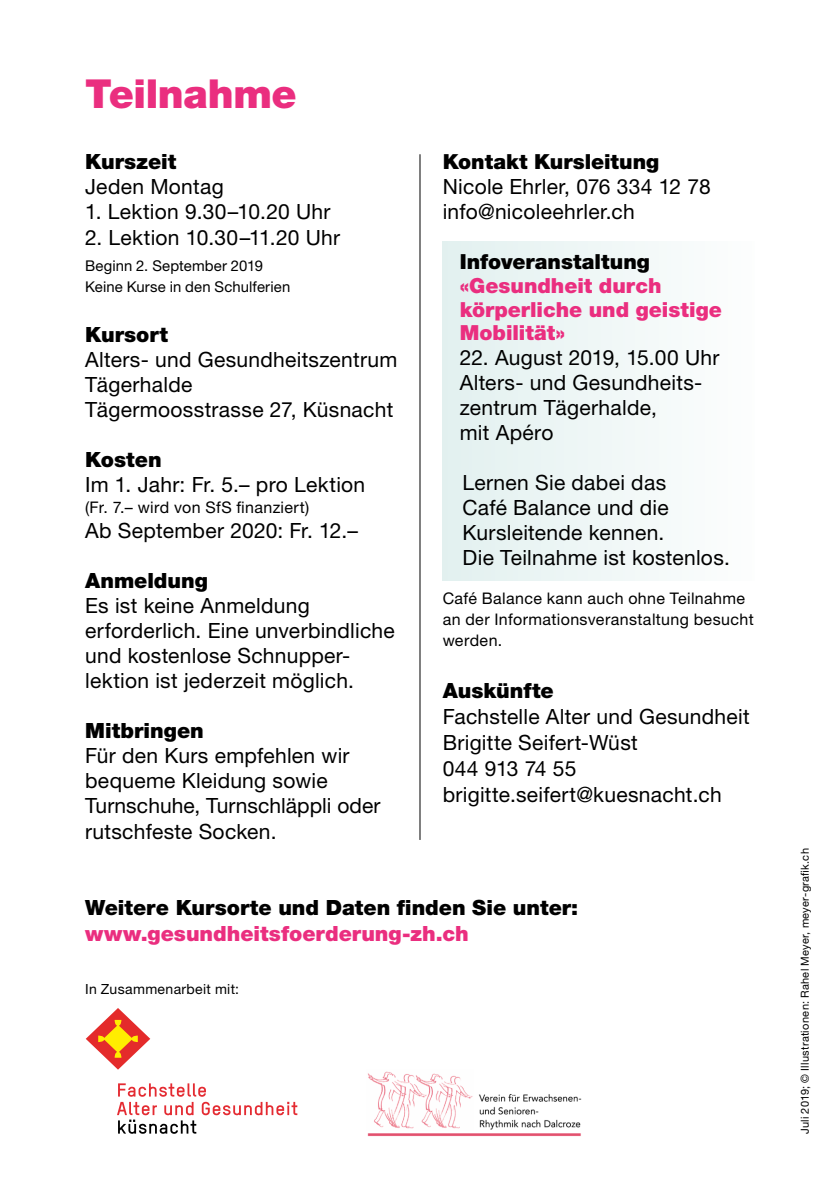
<style>
.page{position:relative;width:840px;height:1191px;background:#fff}
.page>*{position:absolute;margin:0;border:0;box-sizing:border-box;transform-origin:0 0}
.t1{font:900 40px "Helvetica Neue LT Std";letter-spacing:-.01em;color:#ea2e7f}
.t2{font:21px/25px "Helvetica Neue LT Std";letter-spacing:.015em;color:#000}
.t3{font:900 21px "Helvetica Neue LT Std";color:#000}
.t4{font:900 21px "Helvetica Neue LT Std";color:#ea2e7f}
.t5{font:900 20.8px/23.8px "Helvetica Neue LT Std";color:#ea2e7f}
.t6{font:900 20.8px "Helvetica Neue LT Std";color:#000}
.t7{font:16px/21px "Helvetica Neue LT Std";letter-spacing:.025em;color:#000}
.t8{font:14.8px/21px "Helvetica Neue LT Std";letter-spacing:.01em;color:#000}
.t9{font:14px "Helvetica Neue LT Std";letter-spacing:.025em;color:#000}
.t10{font:11px "Helvetica Neue LT Std";letter-spacing:.025em;color:#000}
</style>
<div class="page">
<div style="left:442px;top:242px;width:312px;height:339px;background:#eff7f6"></div>
<hr style="left:419px;top:154px;width:1px;height:686px;background:#000">
<svg style="left:86px;top:1008px;width:64px;height:61px"></svg>
<svg style="left:117px;top:1083px;width:180px;height:50px"></svg>
<img style="left:367px;top:1071px;width:215px;height:66px">
<h1 class="t1" style="left:85px;top:70px;width:213px">Teilnahme</h1>
<p class="t3" style="left:85px;top:149px;width:93px">Kurszeit</p>
<p class="t2" style="left:85px;top:174px;width:140px">Jeden Montag</p>
<p class="t2" style="left:85px;top:199px;width:247px">1. Lektion 9.30–10.20 Uhr</p>
<p class="t2" style="left:85px;top:225px;width:256px">2. Lektion 10.30–11.20 Uhr</p>
<p class="t8" style="left:85px;top:255px;width:206px">Beginn 2. September 2019<br>Keine Kurse in den Schulferien</p>
<p class="t3" style="left:85px;top:322px;width:84px">Kursort</p>
<p class="t2" style="left:85px;top:347px;width:313px">Alters- und Gesundheitszentrum<br>Tägerhalde<br>Tägermoosstrasse 27, Küsnacht</p>
<p class="t3" style="left:85px;top:447px;width:78px">Kosten</p>
<p class="t2" style="left:85px;top:472px;width:281px">Im 1. Jahr: Fr. 5.– pro Lektion</p>
<p class="t7" style="left:85px;top:497px;width:225px">(Fr. 7.– wird von SfS finanziert)</p>
<p class="t2" style="left:85px;top:518px;width:274px">Ab September 2020: Fr. 12.–</p>
<p class="t3" style="left:85px;top:568px;width:124px">Anmeldung</p>
<p class="t2" style="left:85px;top:593px;width:311px">Es ist keine Anmeldung erforderlich. Eine unverbindliche und kostenlose Schnupper&shy;lektion ist jederzeit möglich.</p>
<p class="t3" style="left:85px;top:718px;width:120px">Mitbringen</p>
<p class="t2" style="left:85px;top:743px;width:297px">Für den Kurs empfehlen wir bequeme Kleidung sowie<br>Turnschuhe, Turnschläppli oder rutschfeste Socken.</p>
<p class="t6" style="left:442px;top:149px;width:218px">Kontakt Kursleitung</p>
<p class="t2" style="left:442px;top:174px;width:269px">Nicole Ehrler, 076 334 12 78 info@nicoleehrler.ch</p>
<p class="t6" style="left:459px;top:249px;width:192px">Infoveranstaltung</p>
<p class="t5" style="left:459px;top:273px;width:263px">«Gesundheit durch körperliche und geistige<br>Mobilität»</p>
<p class="t2" style="left:459px;top:345px;width:261px">22. August 2019, 15.00 Uhr<br>Alters- und Gesundheits&shy;zentrum Tägerhalde,<br>mit Apéro</p>
<p class="t2" style="left:462px;top:470px;width:269px">Lernen Sie dabei das<br>Café Balance und die<br>Kursleitende kennen.<br>Die Teilnahme ist kostenlos.</p>
<p class="t7" style="left:442px;top:587px;width:312px">Café Balance kann auch ohne Teilnahme an der Informationsveranstaltung besucht werden.</p>
<p class="t3" style="left:442px;top:677px;width:113px">Auskünfte</p>
<p class="t2" style="left:442px;top:703px;width:308px;line-height:26px">Fachstelle Alter und Gesundheit<br>Brigitte Seifert-Wüst<br>044 913 74 55 brigitte.seifert@kuesnacht.ch</p>
<p class="t3" style="left:85px;top:895px;width:494px">Weitere Kursorte und Daten finden Sie unter:</p>
<p class="t4" style="left:85px;top:921px;width:385px">www.gesundheitsfoerderung-zh.ch</p>
<p class="t9" style="left:85px;top:980px;width:155px">In Zusammenarbeit mit:</p>
<p class="t10" style="left:798px;top:1134px;width:287px;rotate:-90deg">Juli 2019; © Illustrationen: Rahel Meyer, meyer-grafik.ch</p>
</div>
